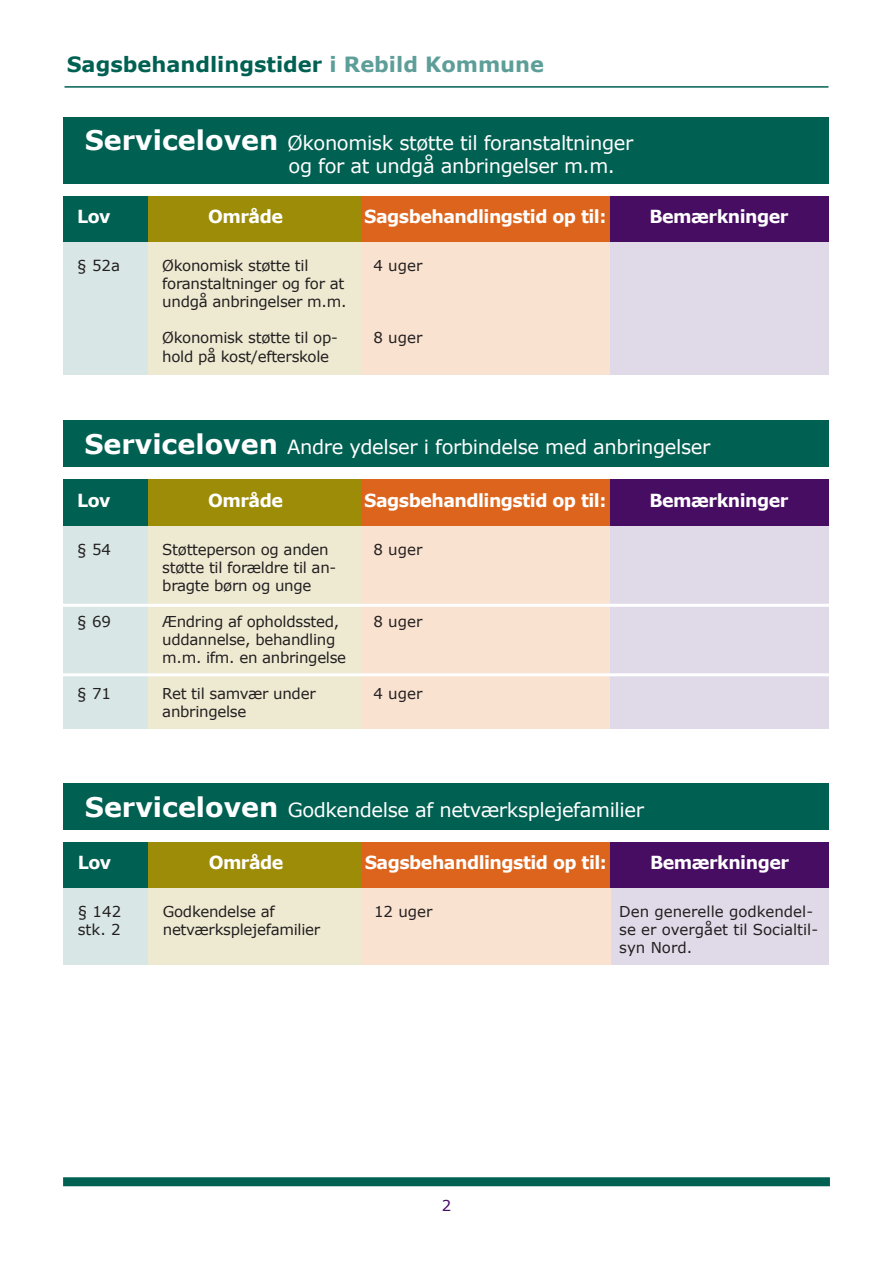
<style>
.page{position:relative;width:893px;height:1263px;background:#fff}
.page>*{position:absolute;margin:0;border:0;box-sizing:border-box;transform-origin:0 0}
.t1{font:700 21px "Verdana";color:#006052}
.t2{font:19.5px/23.4px "Verdana";letter-spacing:-.02em;color:#fff}
.t3{font:700 18px "Verdana";letter-spacing:-.03em;color:#fff}
.t4{font:15px/18px "Verdana";letter-spacing:-.02em;color:#231f20}
.t5{font:15px/18px "Verdana";color:#231f20}
.t6{font:15px "Verdana";color:#470d63}
.s1{color:#5d9e99}
.s2{font-weight:700;font-size:27px}
</style>
<div class="page">
<div style="left:63px;top:1177px;width:767px;height:9px;background:#006052"></div>
<hr style="left:65px;top:86px;width:763px;height:2px;background:#006052">
<div style="left:63px;top:196px;width:85px;height:47px;background:#006052"></div>
<div style="left:148px;top:196px;width:213px;height:47px;background:#9d8c07"></div>
<div style="left:361px;top:196px;width:248px;height:47px;background:#dc641c"></div>
<div style="left:610px;top:196px;width:218px;height:47px;background:#470d63"></div>
<div style="left:63px;top:243px;width:85px;height:132px;background:#d8e6e5"></div>
<div style="left:609px;top:243px;width:219px;height:132px;background:#e0dae8"></div>
<div style="left:361px;top:243px;width:249px;height:132px;background:#fae2d0"></div>
<div style="left:148px;top:243px;width:213px;height:132px;background:#eeead2"></div>
<div style="left:64px;top:118px;width:765px;height:66px;background:#006052"></div>
<div style="left:63px;top:479px;width:85px;height:47px;background:#006052"></div>
<div style="left:148px;top:479px;width:213px;height:47px;background:#9d8c07"></div>
<div style="left:361px;top:479px;width:248px;height:47px;background:#dc641c"></div>
<div style="left:610px;top:479px;width:218px;height:47px;background:#470d63"></div>
<div style="left:63px;top:526px;width:85px;height:203px;background:#d8e6e5"></div>
<div style="left:609px;top:526px;width:219px;height:203px;background:#e0dae8"></div>
<div style="left:361px;top:526px;width:249px;height:203px;background:#fae2d0"></div>
<div style="left:148px;top:526px;width:213px;height:203px;background:#eeead2"></div>
<hr style="left:46px;top:604px;width:803px;height:3px;background:#fff">
<hr style="left:51px;top:673px;width:804px;height:3px;background:#fff">
<div style="left:63px;top:421px;width:765px;height:46px;background:#006052"></div>
<div style="left:64px;top:842px;width:85px;height:46px;background:#006052"></div>
<div style="left:149px;top:842px;width:212px;height:46px;background:#9d8c07"></div>
<div style="left:361px;top:842px;width:259px;height:46px;background:#dc641c"></div>
<div style="left:611px;top:842px;width:218px;height:46px;background:#470d63"></div>
<div style="left:64px;top:888px;width:85px;height:77px;background:#d8e6e5"></div>
<div style="left:610px;top:888px;width:219px;height:77px;background:#e0dae8"></div>
<div style="left:361px;top:888px;width:250px;height:77px;background:#fae2d0"></div>
<div style="left:149px;top:888px;width:212px;height:77px;background:#eeead2"></div>
<div style="left:64px;top:783px;width:765px;height:47px;background:#006052"></div>
<h1 class="t1" style="left:67px;top:49px;width:479px">Sagsbehandlingstider <span class="s1">i Rebild Kommune</span></h1>
<h2 class="t2" style="left:289px;top:131px;width:346px;text-indent:-204px"><span class="s2">Serviceloven</span> Økonomisk støtte til foranstaltninger og for at undgå anbringelser m.m.</h2>
<p class="t3" style="left:77px;top:204px;width:35px">Lov</p>
<p class="t3" style="left:208px;top:204px;width:76px">Område</p>
<p class="t3" style="left:364px;top:204px;width:244px">Sagsbehandlingstid op til:</p>
<p class="t3" style="left:649px;top:204px;width:141px">Bemærkninger</p>
<p class="t4" style="left:77px;top:257px;width:44px">§ 52a</p>
<p class="t4" style="left:162px;top:257px;width:186px">Økonomisk støtte til foranstaltninger og for at undgå anbringelser m.m.</p>
<p class="t4" style="left:162px;top:329px;width:177px">Økonomisk støtte til op&shy;hold på kost/efterskole</p>
<p class="t4" style="left:373px;top:257px;width:51px">4 uger</p>
<p class="t4" style="left:373px;top:329px;width:51px">8 uger</p>
<h2 class="t2" style="left:84px;top:435px;width:628px"><span class="s2">Serviceloven</span> Andre ydelser i forbindelse med anbringelser</h2>
<p class="t3" style="left:77px;top:487px;width:35px">Lov</p>
<p class="t3" style="left:208px;top:487px;width:76px">Område</p>
<p class="t3" style="left:364px;top:487px;width:244px">Sagsbehandlingstid op til:</p>
<p class="t3" style="left:649px;top:487px;width:141px">Bemærkninger</p>
<p class="t4" style="left:77px;top:540px;width:35px">§ 54</p>
<p class="t4" style="left:162px;top:540px;width:176px">Støtteperson og anden støtte til forældre til an&shy;bragte børn og unge</p>
<p class="t4" style="left:162px;top:612px;width:185px">Ændring af opholdssted, uddannelse, behandling m.m. ifm. en anbringelse</p>
<p class="t4" style="left:162px;top:684px;width:155px">Ret til samvær under anbringelse</p>
<p class="t4" style="left:373px;top:540px;width:51px">8 uger</p>
<p class="t4" style="left:373px;top:612px;width:51px">8 uger</p>
<p class="t4" style="left:77px;top:612px;width:35px">§ 69</p>
<p class="t4" style="left:77px;top:684px;width:35px">§ 71</p>
<p class="t4" style="left:373px;top:684px;width:51px">4 uger</p>
<h2 class="t2" style="left:85px;top:798px;width:561px"><span class="s2">Serviceloven</span> Godkendelse af netværksplejefamilier</h2>
<p class="t3" style="left:78px;top:850px;width:35px">Lov</p>
<p class="t3" style="left:209px;top:850px;width:76px">Område</p>
<p class="t3" style="left:365px;top:850px;width:244px">Sagsbehandlingstid op til:</p>
<p class="t3" style="left:650px;top:850px;width:141px">Bemærkninger</p>
<p class="t4" style="left:78px;top:903px;width:45px">§ 142 stk. 2</p>
<p class="t4" style="left:163px;top:903px;width:159px">Godkendelse af netværksplejefamilier</p>
<p class="t4" style="left:374px;top:903px;width:60px">12 uger</p>
<p class="t5" style="left:619px;top:903px;width:200px">Den generelle godkendel&shy;se er overgået til Socialtil&shy;syn Nord.</p>
<p class="t6" style="left:442px;top:1195px;width:11px">2</p>
</div>
